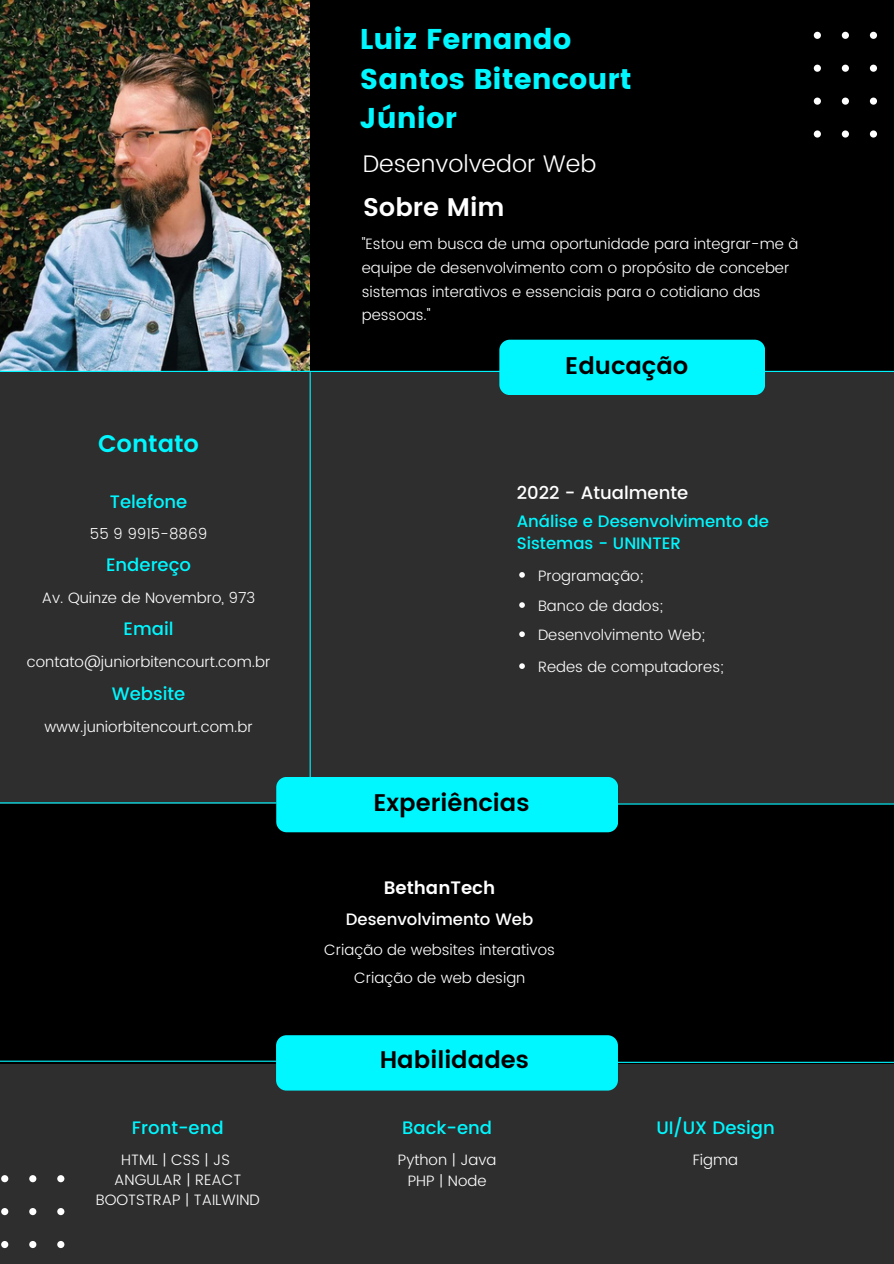
<style>
.page{position:relative;width:894px;height:1264px;background:#fff}
.page>*{position:absolute;margin:0;border:0;box-sizing:border-box;transform-origin:0 0}
.t1{font:28.65px "Poppins";color:#00f7ff}
.t2{font:600 25.5px "Poppins";color:#fff}
.t3{font:600 24px "Poppins";color:#000}
.t4{font:300 24px "Poppins";color:#fff}
.t5{font:600 24px "Poppins";color:#00f7ff}
.t6{font:500 18px "Poppins";color:#00f7ff}
.t7{font:500 18px "Poppins";color:#fff}
.t8{font:600 18px "Poppins";color:#fff}
.t9{font:500 16.5px/22.5px "Poppins";color:#00f7ff}
.t10{font:500 16.5px "Poppins";color:#fff}
.t11{font:300 15px/23.7px "Poppins";color:#fff}
</style>
<div class="page">
<div style="left:0;top:0;width:893px;height:1263px;background:#2e2e2e"></div>
<img style="left:0;top:0;width:310px;height:371px">
<div style="left:310px;top:0;width:583px;height:372px;background:#000"></div>
<div style="left:0;top:804px;width:893px;height:259px;background:#000"></div>
<hr style="left:0;top:371px;width:893px;height:1px;background:#00f7ff">
<hr style="left:309px;top:372px;width:1px;height:430px;background:#00f7ff">
<hr style="left:614px;top:803px;width:279px;height:1px;background:#00f7ff">
<hr style="left:614px;top:1061px;width:279px;height:1px;background:#00f7ff">
<hr style="left:0;top:802px;width:276px;height:1px;background:#00f7ff">
<hr style="left:0;top:1060px;width:275px;height:1px;background:#00f7ff">
<div style="left:499px;top:340px;width:265px;height:55px;background:#00f7ff;border-radius:10px"></div>
<div style="left:276px;top:777px;width:342px;height:55px;background:#00f7ff;border-radius:10px"></div>
<div style="left:276px;top:1035px;width:341px;height:55px;background:#00f7ff;border-radius:10px"></div>
<svg style="left:1px;top:1175px;width:63px;height:74px"></svg>
<svg style="left:813px;top:32px;width:64px;height:106px"></svg>
<svg style="left:519px;top:572px;width:5px;height:5px"></svg>
<svg style="left:519px;top:602px;width:5px;height:6px"></svg>
<svg style="left:519px;top:631px;width:5px;height:6px"></svg>
<svg style="left:519px;top:663px;width:5px;height:6px"></svg>
<p class="t1" style="left:360px;top:23px;width:213px">Luiz Fernando</p>
<p class="t1" style="left:360px;top:62px;width:273px">Santos Bitencourt</p>
<p class="t1" style="left:360px;top:102px;width:98px">Júnior</p>
<p class="t4" style="left:363px;top:149px;width:235px">Desenvolvedor Web</p>
<p class="t2" style="left:363px;top:192px;width:143px">Sobre Mim</p>
<p class="t11" style="left:362px;top:232px;width:438px">"Estou em busca de uma oportunidade para integrar-me à equipe de desenvolvimento com o propósito de conceber sistemas interativos e essenciais para o cotidiano das pessoas."</p>
<p class="t5" style="left:98px;top:429px;width:102px">Contato</p>
<p class="t6" style="left:110px;top:491px;width:79px">Telefone</p>
<p class="t11" style="left:90px;top:522px;width:119px">55 9 9915-8869</p>
<p class="t6" style="left:106px;top:554px;width:86px">Endereço</p>
<p class="t11" style="left:42px;top:586px;width:215px">Av. Quinze de Novembro, 973</p>
<p class="t6" style="left:124px;top:618px;width:51px">Email</p>
<p class="t11" style="left:27px;top:649px;width:245px">contato@juniorbitencourt.com.br</p>
<p class="t6" style="left:112px;top:683px;width:75px">Website</p>
<p class="t11" style="left:44px;top:714px;width:210px">www.juniorbitencourt.com.br</p>
<p class="t3" style="left:565px;top:352px;width:125px">Educação</p>
<p class="t7" style="left:516px;top:482px;width:173px">2022 - Atualmente</p>
<p class="t9" style="left:516px;top:510px;width:254px">Análise e Desenvolvimento de<br>Sistemas - UNINTER</p>
<p class="t11" style="left:538px;top:564px;width:107px">Programação;</p>
<p class="t11" style="left:538px;top:594px;width:127px">Banco de dados;</p>
<p class="t11" style="left:538px;top:623px;width:168px">Desenvolvimento Web;</p>
<p class="t11" style="left:538px;top:655px;width:187px">Redes de computadores;</p>
<p class="t3" style="left:373px;top:788px;width:157px">Experiências</p>
<p class="t8" style="left:384px;top:876px;width:113px">BethanTech</p>
<p class="t10" style="left:345px;top:909px;width:189px">Desenvolvimento Web</p>
<p class="t11" style="left:324px;top:937px;width:232px">Criação de websites interativos</p>
<p class="t11" style="left:354px;top:966px;width:173px">Criação de web design</p>
<p class="t3" style="left:379px;top:1045px;width:151px">Habilidades</p>
<p class="t6" style="left:132px;top:1117px;width:93px">Front-end</p>
<p class="t6" style="left:402px;top:1117px;width:91px">Back-end</p>
<p class="t6" style="left:656px;top:1117px;width:120px">UI/UX Design</p>
<p class="t11" style="left:121px;top:1147px;width:110px">HTML | CSS | JS</p>
<p class="t11" style="left:114px;top:1168px;width:129px">ANGULAR | REACT</p>
<p class="t11" style="left:96px;top:1188px;width:165px">BOOTSTRAP | TAILWIND</p>
<p class="t11" style="left:398px;top:1148px;width:100px">Python | Java</p>
<p class="t11" style="left:408px;top:1168px;width:80px">PHP | Node</p>
<p class="t11" style="left:692px;top:1147px;width:47px">Figma</p>
</div>
